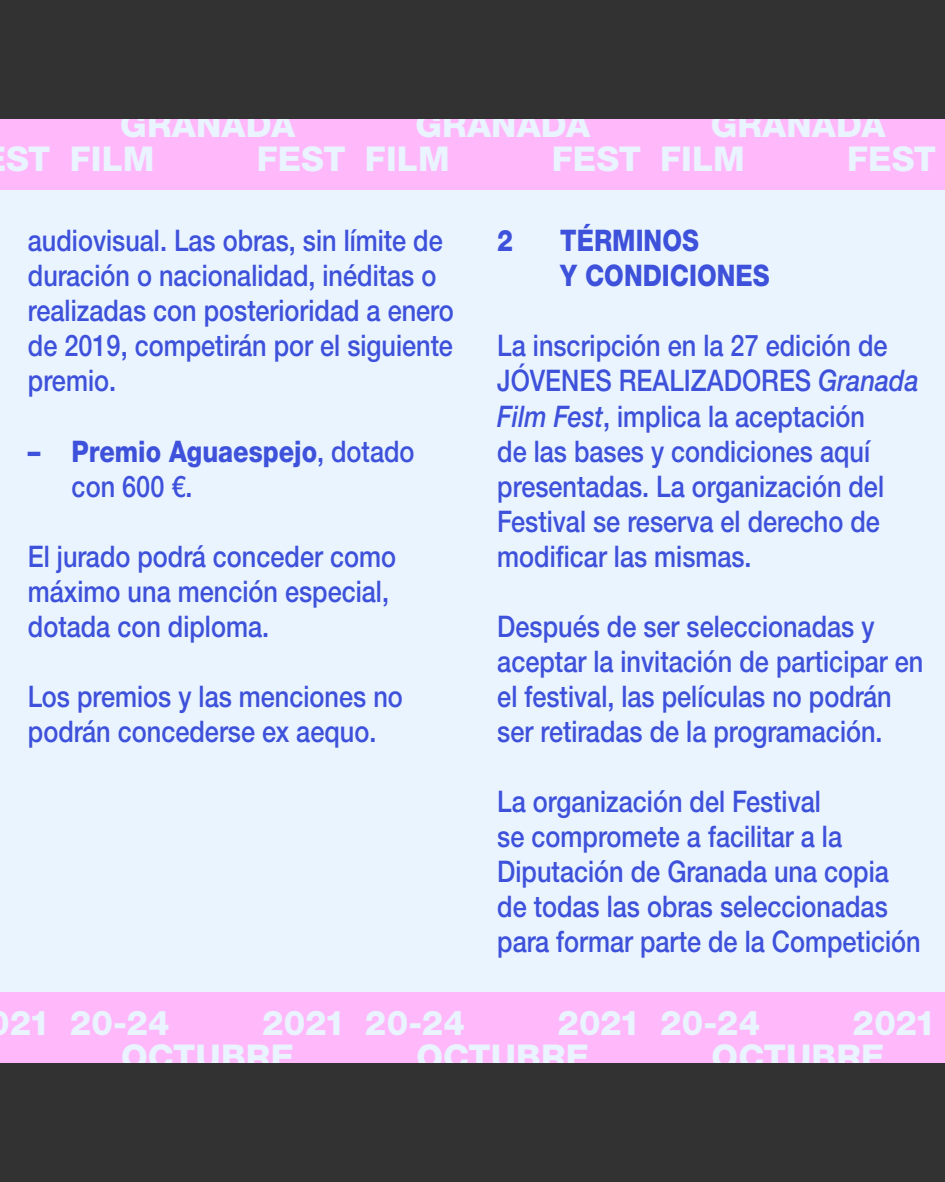
<style>
.page{position:relative;width:945px;height:1182px;background:#fff}
.page>*{position:absolute;margin:0;border:0;box-sizing:border-box;transform-origin:0 0}
.t1{font:800 34.12px/34.1px "Helvetica Neue LTW1 G";letter-spacing:.005em;color:#e9f4ff}
.t2{font:500 29.75px/35px "Helvetica Neue LTW1 G";color:#3e51da;scale:.85 1}
.t3{font:800 29.75px/35px "Helvetica Neue LTW1 G";color:#3e51da;scale:.85 1}
.s1{font-weight:500}
.s2{font-style:italic}
</style>
<div class="page">
<div style="left:0;top:189px;width:945px;height:803px;background:#e9f4ff"></div>
<div style="left:0;top:118px;width:60px;height:71px;background:#ffb9fa"></div>
<div style="left:60px;top:118px;width:295px;height:71px;background:#ffb9fa"></div>
<div style="left:355px;top:118px;width:296px;height:71px;background:#ffb9fa"></div>
<div style="left:651px;top:118px;width:294px;height:71px;background:#ffb9fa"></div>
<div style="left:0;top:992px;width:60px;height:71px;background:#ffb9fa"></div>
<div style="left:60px;top:992px;width:295px;height:71px;background:#ffb9fa"></div>
<div style="left:355px;top:992px;width:296px;height:71px;background:#ffb9fa"></div>
<div style="left:651px;top:992px;width:294px;height:71px;background:#ffb9fa"></div>
<div style="left:0;top:1063px;width:945px;height:118px;background:#323232"></div>
<div style="left:0;top:0;width:945px;height:118px;background:#323232"></div>
<p class="t1" style="left:6px;top:142px;width:46px">ST</p>
<p class="t1" style="left:70px;top:108px;width:227px;text-indent:50px">GRANADA<br>FILM</p>
<p class="t1" style="left:257px;top:142px;width:90px">FEST</p>
<p class="t1" style="left:365px;top:108px;width:227px;text-indent:50px">GRANADA<br>FILM</p>
<p class="t1" style="left:552px;top:142px;width:90px">FEST</p>
<p class="t1" style="left:660px;top:108px;width:227px;text-indent:50px">GRANADA<br>FILM</p>
<p class="t1" style="left:847px;top:142px;width:90px">FEST</p>
<p class="t2" style="left:28px;top:223px;width:503px">audiovisual. Las obras, sin límite de duración o nacionalidad, inéditas o realizadas con posterioridad a enero de 2019, competirán por el siguiente premio.</p>
<p class="t3" style="left:72px;top:433px;width:405px;text-indent:-44px">– Premio Aguaespejo<span class="s1">, dotado con 600 €.</span></p>
<p class="t2" style="left:28px;top:538px;width:435px">El jurado podrá conceder como máximo una mención especial, dotada con diploma.</p>
<p class="t2" style="left:28px;top:678px;width:443px">Los premios y las menciones no podrán concederse ex aequo.</p>
<p class="t3" style="left:497px;top:223px;width:20px">2</p>
<p class="t3" style="left:560px;top:223px;width:248px">TÉRMINOS<br>Y CONDICIONES</p>
<p class="t2" style="left:497px;top:328px;width:497px">La inscripción en la 27 edición de<br>JÓVENES REALIZADORES <span class="s2">Granada<br>Film Fest</span>, implica la aceptación<br>de las bases y condiciones aquí presentadas. La organización del<br>Festival se reserva el derecho de modificar las mismas.</p>
<p class="t2" style="left:497px;top:608px;width:503px">Después de ser seleccionadas y aceptar la invitación de participar en el festival, las películas no podrán ser retiradas de la programación.</p>
<p class="t2" style="left:497px;top:783px;width:500px">La organización del Festival<br>se compromete a facilitar a la<br>Diputación de Granada una copia de todas las obras seleccionadas para formar parte de la Competición</p>
<p class="t1" style="left:10px;top:1005px;width:42px">21</p>
<p class="t1" style="left:70px;top:1005px;width:102px">20-24</p>
<p class="t1" style="left:121px;top:1005px;width:226px;text-indent:141px">2021<br>OCTUBRE</p>
<p class="t1" style="left:365px;top:1005px;width:102px">20-24</p>
<p class="t1" style="left:416px;top:1005px;width:226px;text-indent:141px">2021<br>OCTUBRE</p>
<p class="t1" style="left:660px;top:1005px;width:102px">20-24</p>
<p class="t1" style="left:712px;top:1005px;width:226px;text-indent:141px">2021<br>OCTUBRE</p>
</div>
